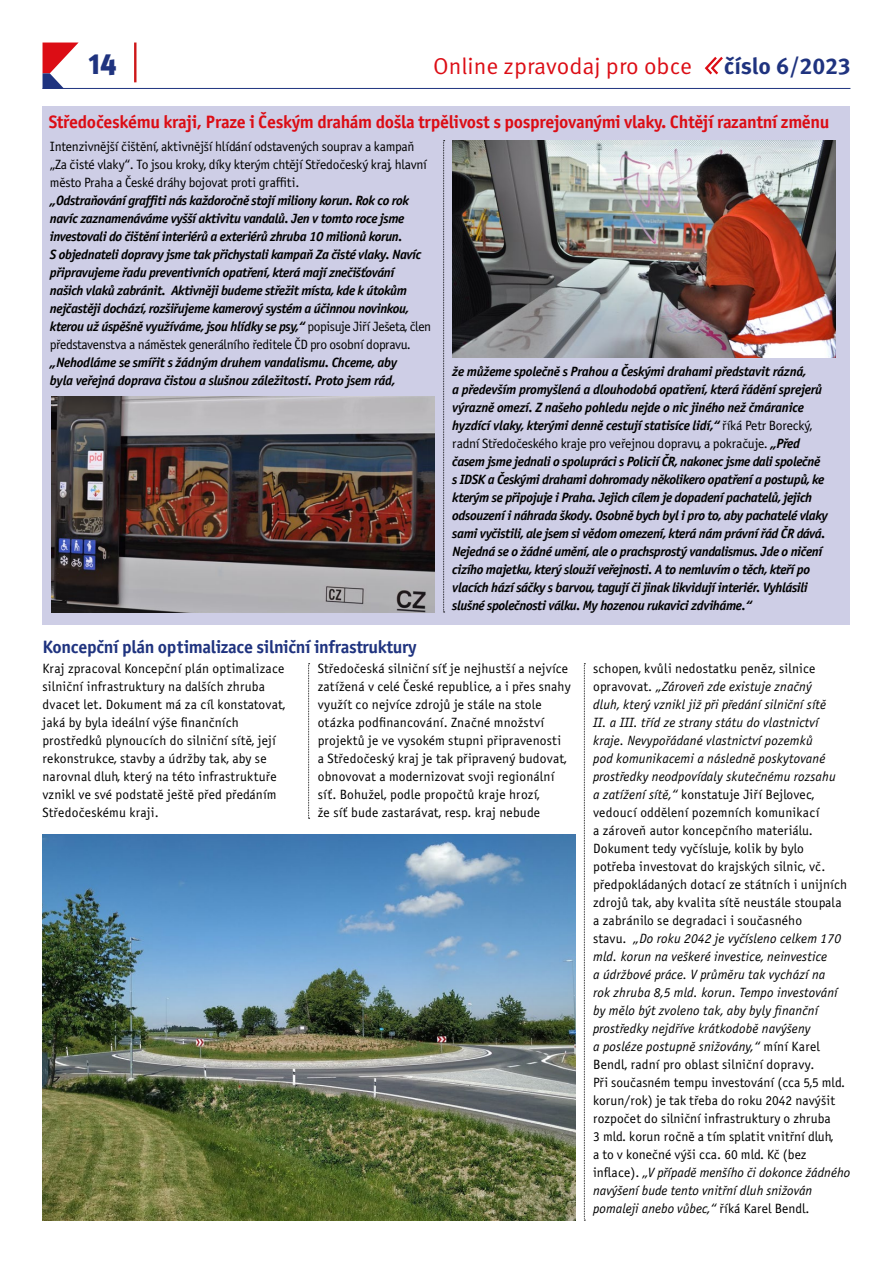
<style>
.page{position:relative;width:893px;height:1263px;background:#fff}
.page>*{position:absolute;margin:0;border:0;box-sizing:border-box;transform-origin:0 0}
.t1{font:900 28.95px "Meta Pro";color:#1f337f}
.t2{font:22.95px "Meta Pro";color:#dc0d15}
.t3{font:700 22.95px "Meta Pro";color:#1f337f}
.t4{font:18px "Officina Sans Bold ITC";letter-spacing:-.02em;color:#dc0d15}
.t5{font:18px "Officina Sans Bold ITC";letter-spacing:-.02em;color:#1f337f}
.t6{font:13.5px/18px "Officina Sans Book ITC";letter-spacing:.01em;color:#000}
.t7{font:italic 13.5px/18px "Officina Sans Bold ITC";letter-spacing:-.03em;color:#000}
.t8{font:13.5px/18px "Officina Sans Book ITC";letter-spacing:-.02em;color:#000}
.t9{font:13.5px "Officina Sans Book ITC";letter-spacing:-.03em;color:#000}
.s1{font-family:"Officina Sans Book ITC";font-style:normal}
.s2{font-family:"Officina Sans Bold ITC";font-style:italic}
.s3{font-style:italic}
</style>
<div class="page">
<svg style="left:43px;top:43px;width:35px;height:45px"></svg>
<hr style="left:43px;top:88px;width:807px;height:1px;background:#1f337f">
<hr style="left:134px;top:43px;width:2px;height:39px;background:#cd1719">
<svg style="left:704px;top:57px;width:19px;height:18px"></svg>
<div style="left:43px;top:106px;width:807px;height:519px;background:#cecee6"></div>
<svg style="left:443px;top:140px;width:2px;height:473px"></svg>
<img style="left:51px;top:396px;width:384px;height:216px">
<img style="left:453px;top:140px;width:383px;height:217px">
<img style="left:43px;top:834px;width:532px;height:386px">
<svg style="left:308px;top:663px;width:2px;height:156px"></svg>
<svg style="left:584px;top:663px;width:1px;height:558px"></svg>
<h1 class="t1" style="left:88px;top:41px;width:30px">14</h1>
<h2 class="t2" style="left:433px;top:49px;width:260px">Online zpravodaj pro obce</h2>
<h2 class="t3" style="left:724px;top:49px;width:128px">číslo 6/2023</h2>
<h3 class="t4" style="left:49px;top:110px;width:782px">Středočeskému kraji, Praze i Českým drahám došla trpělivost s posprejovanými vlaky. Chtějí razantní změnu</h3>
<p class="t8" style="left:50px;top:138px;width:379px">Intenzivnější čištění, aktivnější hlídání odstavených souprav a kampaň „Za čisté vlaky“. To jsou kroky, díky kterým chtějí Středočeský kraj, hlavní město Praha a České dráhy bojovat proti graffiti.</p>
<p class="t7" style="left:50px;top:192px;width:383px">„Odstraňování graffiti nás každoročně stojí miliony korun. Rok co rok navíc zaznamenáváme vyšší aktivitu vandalů. Jen v tomto roce jsme investovali do čištění interiérů a exteriérů zhruba 10 milionů korun.<br>S objednateli dopravy jsme tak přichystali kampaň Za čisté vlaky. Navíc připravujeme řadu preventivních opatření, která mají znečišťování našich vlaků zabránit. Aktivněji budeme střežit místa, kde k útokům nejčastěji dochází, rozšiřujeme kamerový systém a účinnou novinkou, kterou už úspěšně využíváme, jsou hlídky se psy,“ <span class="s1">popisuje Jiří Ješeta, člen</span></p>
<p class="t9" style="left:50px;top:337px;width:360px">představenstva a náměstek generálního ředitele ČD pro osobní dopravu.</p>
<p class="t7" style="left:50px;top:354px;width:349px">„Nehodláme se smířit s žádným druhem vandalismu. Chceme, aby byla veřejná doprava čistou a slušnou záležitostí. Proto jsem rád,</p>
<p class="t7" style="left:452px;top:363px;width:371px">že můžeme společně s Prahou a Českými drahami představit rázná,<br>a především promyšlená a dlouhodobá opatření, která řádění sprejerů výrazně omezí. Z našeho pohledu nejde o nic jiného než čmáranice hyzdící vlaky, kterými denně cestují statisíce lidí,“ <span class="s1">říká Petr Borecký,</span></p>
<p class="t8" style="left:452px;top:435px;width:349px">radní Středočeského kraje pro veřejnou dopravu, a pokračuje. <span class="s2">„Před</span></p>
<p class="t7" style="left:452px;top:453px;width:377px">časem jsme jednali o spolupráci s Policií ČR, nakonec jsme dali společně s IDSK a Českými drahami dohromady několikero opatření a postupů, ke kterým se připojuje i Praha. Jejich cílem je dopadení pachatelů, jejich odsouzení i náhrada škody. Osobně bych byl i pro to, aby pachatelé vlaky sami vyčistili, ale jsem si vědom omezení, která nám právní řád ČR dává.<br>Nejedná se o žádné umění, ale o prachsprostý vandalismus. Jde o ničení cizího majetku, který slouží veřejnosti. A to nemluvím o těch, kteří po vlacích hází sáčky s barvou, tagují či jinak likvidují interiér. Vyhlásili slušné společnosti válku. My hozenou rukavici zdviháme.“</p>
<h3 class="t5" style="left:43px;top:636px;width:376px">Koncepční plán optimalizace silniční infrastruktury</h3>
<p class="t6" style="left:43px;top:660px;width:244px">Kraj zpracoval Koncepční plán optimalizace silniční infrastruktury na dalších zhruba dvacet let. Dokument má za cíl konstatovat, jaká by byla ideální výše finančních prostředků plynoucích do silniční sítě, její rekonstrukce, stavby a údržby tak, aby se narovnal dluh, který na této infrastruktuře vznikl ve své podstatě ještě před předáním Středočeskému kraji.</p>
<p class="t6" style="left:318px;top:660px;width:254px">Středočeská silniční síť je nejhustší a nejvíce zatížená v celé České republice, a i přes snahy využít co nejvíce zdrojů je stále na stole otázka podfinancování. Značné množství projektů je ve vysokém stupni připravenosti a Středočeský kraj je tak připravený budovat, obnovovat a modernizovat svoji regionální síť. Bohužel, podle propočtů kraje hrozí,<br>že síť bude zastarávat, resp. kraj nebude</p>
<p class="t6" style="left:593px;top:660px;width:259px">schopen, kvůli nedostatku peněz, silnice opravovat. <span class="s3">„Zároveň zde existuje značný<br>dluh, který vznikl již při předání silniční sítě<br>II. a III. tříd ze strany státu do vlastnictví kraje. Nevypořádané vlastnictví pozemků<br>pod komunikacemi a následně poskytované prostředky neodpovídaly skutečnému rozsahu<br>a zatížení sítě,“</span> konstatuje Jiří Bejlovec, vedoucí oddělení pozemních komunikací<br>a zároveň autor koncepčního materiálu.<br>Dokument tedy vyčísluje, kolik by bylo<br>potřeba investovat do krajských silnic, vč. předpokládaných dotací ze státních i unijních zdrojů tak, aby kvalita sítě neustále stoupala a zabránilo se degradaci i současného<br>stavu. <span class="s3">„Do roku 2042 je vyčísleno celkem 170 mld. korun na veškeré investice, neinvestice<br>a údržbové práce. V průměru tak vychází na<br>rok zhruba 8,5 mld. korun. Tempo investování by mělo být zvoleno tak, aby byly finanční prostředky nejdříve krátkodobě navýšeny<br>a posléze postupně snižovány,“</span> míní Karel Bendl, radní pro oblast silniční dopravy.<br>Při současném tempu investování (cca 5,5 mld. korun/rok) je tak třeba do roku 2042 navýšit rozpočet do silniční infrastruktury o zhruba<br>3 mld. korun ročně a tím splatit vnitřní dluh,<br>a to v konečné výši cca. 60 mld. Kč (bez inflace). <span class="s3">„V případě menšího či dokonce žádného navýšení bude tento vnitřní dluh snižován pomaleji anebo vůbec,“</span> říká Karel Bendl.</p>
</div>
